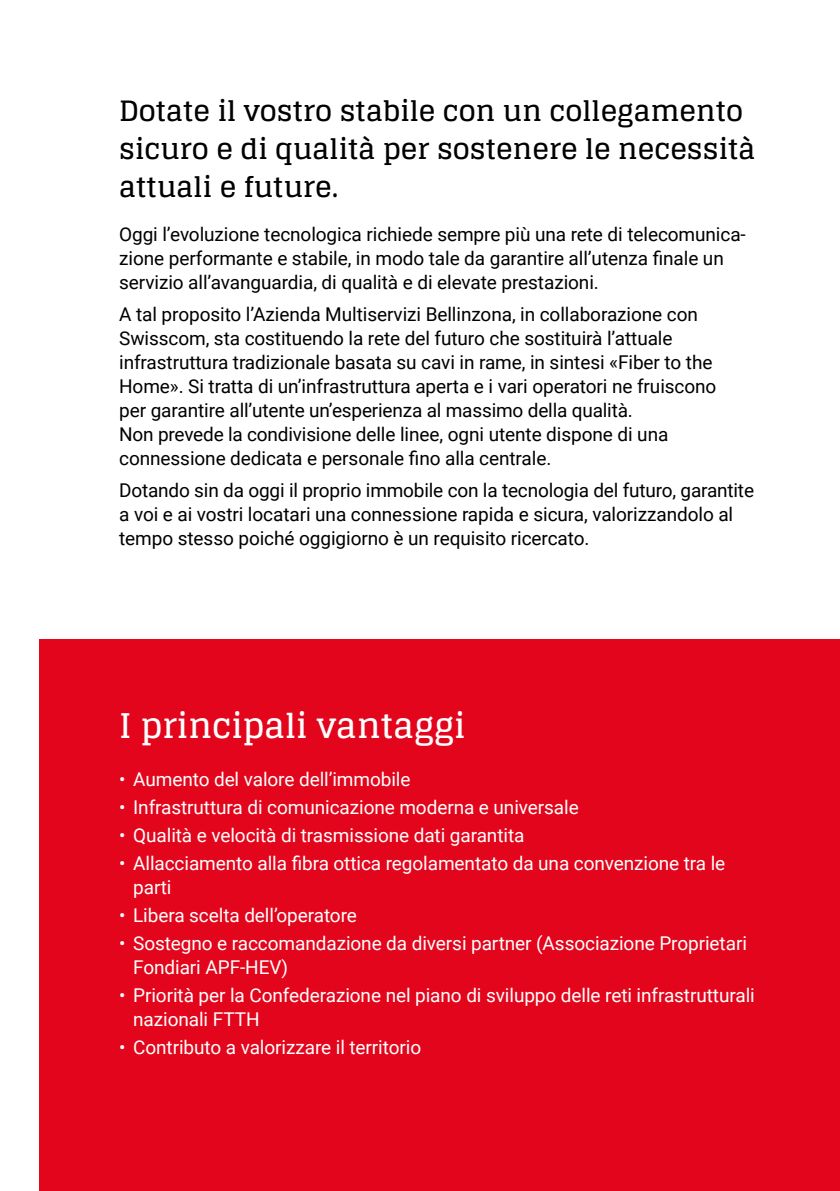
<style>
.page{position:relative;width:840px;height:1191px;background:#fff}
.page>*{position:absolute;margin:0;border:0;box-sizing:border-box;transform-origin:0 0}
.t1{font:700 34px "Glegoo";color:#fff}
.t2{font:700 28px/38px "Glegoo";color:#000}
.NormalText{font:19px/24px "Roboto";letter-spacing:-.005em;color:#000}
.elenco_puntato{font:19px/24px "Roboto";letter-spacing:-.005em;color:#fff}
</style>
<div class="page">
<div style="left:40px;top:639px;width:799px;height:552px;background:#e3051b"></div>
<p class="t2" style="left:119px;top:92px;width:637px">Dotate il vostro stabile con un collegamento sicuro e di qualità per sostenere le necessità attuali e future.</p>
<p class="NormalText" style="left:119px;top:221px;width:627px">Oggi l’evoluzione tecnologica richiede sempre più una rete di telecomunica&shy;zione performante e stabile, in modo tale da garantire all’utenza finale un servizio all’avanguardia, di qualità e di elevate prestazioni.</p>
<p class="NormalText" style="left:119px;top:301px;width:598px">A tal proposito l’Azienda Multiservizi Bellinzona, in collaborazione con Swisscom, sta costituendo la rete del futuro che sostituirà l’attuale infrastruttura tradizionale basata su cavi in rame, in sintesi «Fiber to the Home». Si tratta di un’infrastruttura aperta e i vari operatori ne fruiscono per garantire all’utente un’esperienza al massimo della qualità.<br>Non prevede la condivisione delle linee, ogni utente dispone di una connessione dedicata e personale fino alla centrale.</p>
<p class="NormalText" style="left:119px;top:477px;width:636px">Dotando sin da oggi il proprio immobile con la tecnologia del futuro, garantite a voi e ai vostri locatari una connessione rapida e sicura, valorizzandolo al tempo stesso poiché oggigiorno è un requisito ricercato.</p>
<p class="t1" style="left:119px;top:706px;width:347px">I principali vantaggi</p>
<p class="elenco_puntato" style="left:119px;top:767px;width:293px">• Aumento del valore dell’immobile</p>
<p class="elenco_puntato" style="left:119px;top:795px;width:461px">• Infrastruttura di comunicazione moderna e universale</p>
<p class="elenco_puntato" style="left:119px;top:823px;width:406px">• Qualità e velocità di trasmissione dati garantita</p>
<p class="elenco_puntato" style="left:133px;top:851px;width:593px;text-indent:-14px">• Allacciamento alla fibra ottica regolamentato da una convenzione tra le parti</p>
<p class="elenco_puntato" style="left:119px;top:903px;width:239px">• Libera scelta dell’operatore</p>
<p class="elenco_puntato" style="left:133px;top:931px;width:615px;text-indent:-14px">• Sostegno e raccomandazione da diversi partner (Associazione Proprietari<br>Fondiari APF-HEV)</p>
<p class="elenco_puntato" style="left:133px;top:983px;width:622px;text-indent:-14px">• Priorità per la Confederazione nel piano di sviluppo delle reti infrastrutturali nazionali FTTH</p>
<p class="elenco_puntato" style="left:119px;top:1035px;width:303px">• Contributo a valorizzare il territorio</p>
</div>
